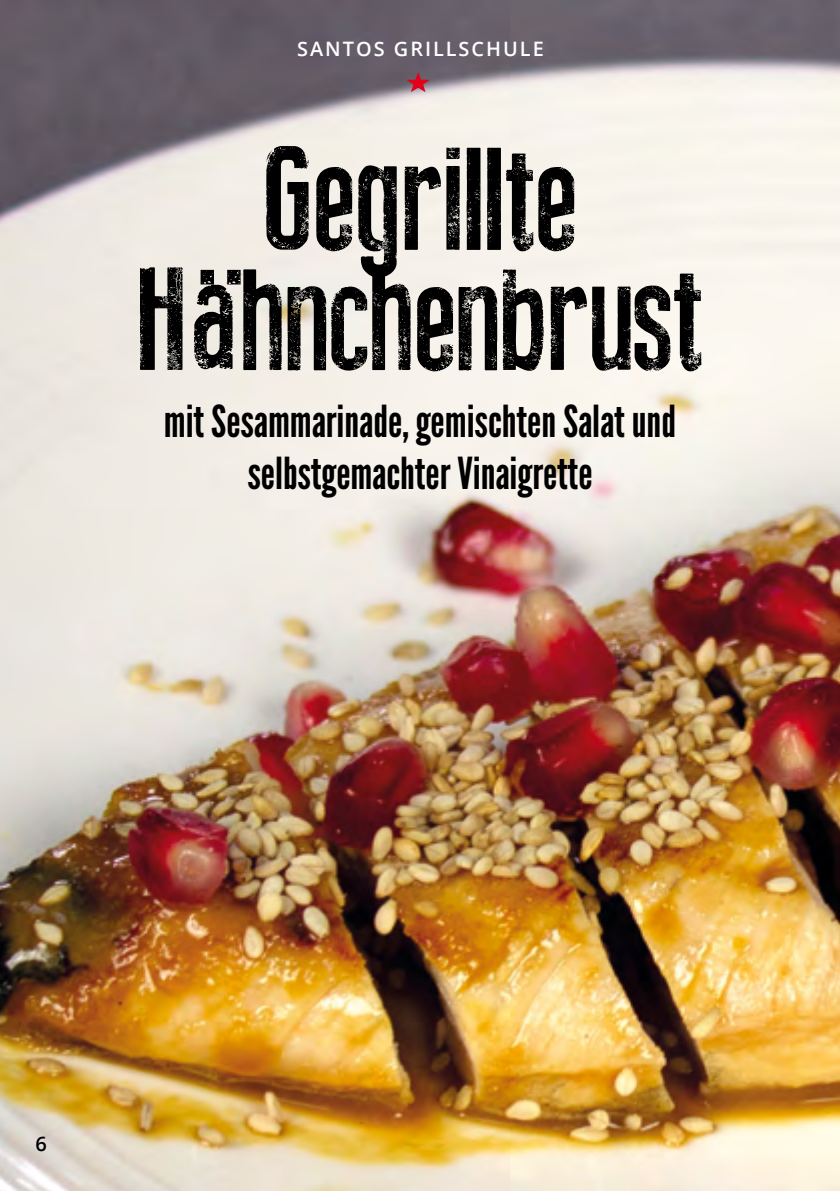
<style>
.page{position:relative;width:840px;height:1191px;background:#fff}
.page>*{position:absolute;margin:0;border:0;box-sizing:border-box;transform-origin:0 0}
.t1{font:146px/120px "Press Feeling Eroded";color:#000;text-align:center}
.t2{font:44px/52.8px "League Gothic";color:#000;text-align:center}
.t3{font:600 20px "Open Sans";color:#000}
.t4{font:600 19.8px "Open Sans";letter-spacing:.1em;color:#fff}
</style>
<div class="page">
<hr style="left:839px;top:0;width:1px;height:1191px;background:#fdddab">
<img style="left:0;top:0;width:839px;height:1191px">
<svg style="left:406px;top:72px;width:24px;height:20px"></svg>
<p class="t4" style="left:297px;top:36px;width:248px">SANTOS GRILLSCHULE</p>
<h1 class="t1" style="left:137px;top:141px;width:567px">Gegrillte<br>Hähnchenbrust</h1>
<p class="t2" style="left:164px;top:395px;width:513px">mit Sesammarinade, gemischten Salat und selbstgemachter Vinaigrette</p>
<p class="t3" style="left:35px;top:1130px;width:13px">6</p>
</div>
